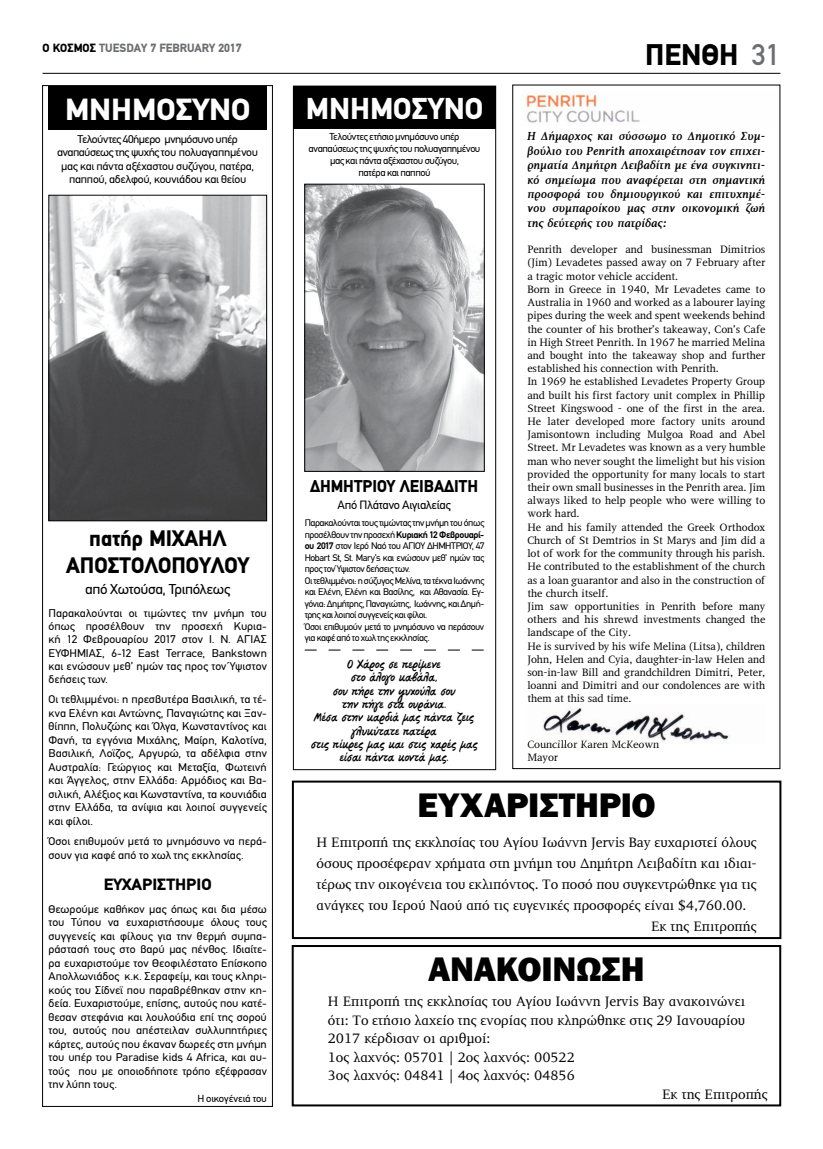
<style>
.page{position:relative;width:823px;height:1149px;background:#fff}
.page>*{position:absolute;margin:0;border:0;box-sizing:border-box;transform-origin:0 0}
.t1{font:800 35px "Franklin Gothic";letter-spacing:-.01em;color:#000}
.t2{font:900 30.7px "PF Din Text";color:#fff;scale:1.06 1}
.t3{font:900 30.3px "PF Din Text";color:#fff}
.t4{font:900 30px "PF Din Text";color:#000}
.t5{font:900 22.5px/26.6px "PF Din Text";color:#000;text-align:center}
.t6{font:900 17.2px "PF Din Text";color:#000}
.t7{font:900 16.4px "PF Din Text";color:#000;scale:1.06 1}
.t8{font:14.3px "PF Din Text";letter-spacing:-.025em;color:#000;scale:1.06 1}
.t9{font:14px "PF Diplomat";color:#000}
.t10{font:12.1px "PF Din Text";letter-spacing:-.02em;color:#000}
.t11{font:italic 700 12px/14.4px "PF Diplomat";color:#000;text-align:justify}
.t12{font:900 12px "PF Din Text";color:#6d6e71}
.t13{font:11.2px/13.5px "PF Din Text";letter-spacing:-.005em;color:#000;text-align:justify;scale:1.06 1}
.t14{font:11.2px/13.5px "PF Din Text";letter-spacing:-.025em;color:#000;text-align:center;scale:1.06 1}
.t15{font:11.1px/13.3px "PF Free Script";color:#000;text-align:center;scale:.87 1}
.t16{font:11px/13.2px "PF Diplomat";color:#000}
.t17{font:10.2px "PF Din Text";letter-spacing:-.015em;color:#000;scale:1.06 1}
.t18{font:10.1px/12.1px "PF Din Text";letter-spacing:-.04em;color:#000;text-align:center}
.t19{font:9.6px/11.5px "PF Din Text";letter-spacing:-.04em;color:#000}
.s1{color:#000}
.s2{font-weight:500;color:#6d6e71}
.s3{font-weight:700}
</style>
<div class="page">
<hr style="left:43px;top:73px;width:737px;height:1px;background:#000">
<img style="left:306px;top:186px;width:176px;height:283px">
<div style="left:304px;top:184px;width:180px;height:287px;border:1px solid #000"></div>
<div style="left:293px;top:86px;width:202px;height:43px;background:#000"></div>
<svg style="left:304px;top:649px;width:179px;height:1px"></svg>
<div style="left:293px;top:86px;width:203px;height:684px;border:1px solid #000"></div>
<img style="left:51px;top:197px;width:214px;height:322px">
<div style="left:49px;top:195px;width:218px;height:326px;border:1px solid #000"></div>
<div style="left:49px;top:87px;width:218px;height:43px;background:#000"></div>
<div style="left:42px;top:85px;width:231px;height:1021px;border:1px solid #000"></div>
<img style="left:525px;top:91px;width:115px;height:32px">
<img style="left:542px;top:708px;width:187px;height:35px">
<img style="left:528px;top:739px;width:130px;height:4px">
<div style="left:292px;top:780px;width:489px;height:158px;border:2px solid #000"></div>
<div style="left:291px;top:944px;width:489px;height:162px;border:2px solid #000"></div>
<p class="t12" style="left:43px;top:40px;width:200px"><span class="s1">Ο ΚΟΣΜΟΣ</span> TUESDAY 7 FEBRUARY 2017</p>
<h3 class="t4" style="left:644px;top:37px;width:137px">ΠΕΝΘΗ <span class="s2">31</span></h3>
<h2 class="t2" style="left:65px;top:91px;width:176px">ΜΝΗΜΟΣΥΝΟ</h2>
<p class="t14" style="left:57px;top:132px;width:191px">Τελούντες 40ήµερο µνηµόσυνο υπέρ αναπαύσεως της ψυχής του πολυαγαπηµένου µας και πάντα αξέχαστου συζύγου, πατέρα, παππού, αδελφού, κουνιάδου και θείου</p>
<h3 class="t5" style="left:66px;top:524px;width:184px">πατήρ ΜΙΧΑΗΛ<br>ΑΠΟΣΤΟΛΟΠΟΥΛΟΥ</h3>
<h3 class="t8" style="left:85px;top:580px;width:138px">από Χωτούσα, Tριπόλεως</h3>
<p class="t13" style="left:48px;top:606px;width:207px">Παρακαλούνται οι τιµώντες την µνήµη τoυ όπως προσέλθουν την προσεχή Κυρια&shy;κή 12 Φεβρουαρίου 2017 στον Ι. Ν. ΑΓΙΑΣ ΕΥΦΗΜΙΑΣ, 6-12 East Terrace, Bankstown και ενώσουν µεθ’ ηµών τας προς τον Ύψιστον δεήσεις των.</p>
<p class="t13" style="left:48px;top:692px;width:207px">Oι τεθλιµµένοι: η πρεσβυτέρα Βασιλική, τα τέ&shy;κνα Ελένη και Αντώνης, Παναγιώτης και Ξαν&shy;θίππη, Πολυζώης και Όλγα, Κωνσταντίνος και Φανή, τα εγγόνια Μιχάλης, Μαίρη, Καλοτίνα, Βασιλική, Λοϊζος, Αργυρώ, τα αδέλφια στην Αυστραλία: Γεώργιος και Μεταξία, Φωτεινή και Άγγελος, στην Ελλάδα: Αρµόδιος και Βα&shy;σιλική, Αλέξιος και Κωνσταντίνα, τα κουνιάδια στην Ελλάδα, τα ανίψια και λοιποί συγγενείς και φίλοι.</p>
<p class="t13" style="left:48px;top:834px;width:207px">Όσοι επιθυµούν µετά το µνηµόσυνο να περά&shy;σουν για καφέ από το χωλ της εκκλησίας.</p>
<h3 class="t7" style="left:104px;top:874px;width:103px">ΕΥΧΑΡΙΣΤΗΡΙΟ</h3>
<p class="t13" style="left:49px;top:902px;width:207px">Θεωρούµε καθήκον µας όπως και δια µέσω του Τύπου να ευχαριστήσουµε όλους τους συγγενείς και φίλους για την θερµή συµπα&shy;ράστασή τους στο βαρύ µας πένθος. Ιδιαίτε&shy;ρα ευχαριστούµε τον Θεοφιλέστατο Επίσκοπο Απολλωνιάδος κ.κ. Σεραφείµ, και τους κληρι&shy;κούς του Σίδνεϊ που παραβρέθηκαν στην κη&shy;δεία. Ευχαριστούµε, επίσης, αυτούς που κατέ&shy;θεσαν στεφάνια και λουλούδια επί της σορού του, αυτούς που απέστειλαν συλλυπητήριες κάρτες, αυτούς που έκαναν δωρεές στη µνήµη του υπέρ του Paradise kids 4 Africa, και αυ&shy;τούς που µε οποιοδήποτε τρόπο εξέφρασαν την λύπη τους.</p>
<p class="t17" style="left:197px;top:1092px;width:67px">Η οικογένειά του</p>
<h3 class="t3" style="left:305px;top:90px;width:179px">ΜΝΗΜΟΣΥΝΟ</h3>
<p class="t11" style="left:527px;top:129px;width:239px">H ∆ήµαρχος και σύσσωµο το ∆ηµοτικό Συµ&shy;βούλιο του Penrith αποχαιρέτησαν τον επιχει&shy;ρηµατία ∆ηµήτρη Λειβαδίτη µε ένα συγκινητι&shy;κό σηµείωµα που αναφέρεται στη σηµαντική προσφορά του δηµιουργικού και επιτυχηµέ&shy;νου συµπαροίκου µας στην οικονοµική ζωή της δεύτερής του πατρίδας:</p>
<p class="t16" style="left:527px;top:243px;width:239px">Penrith developer and businessman Dimitrios (Jim) Levadetes passed away on 7 February after a tragic motor vehicle accident.<br>Born in Greece in 1940, Mr Levadetes came to Australia in 1960 and worked as a labourer laying pipes during the week and spent weekends behind the counter of his brother’s takeaway, Con’s Cafe in High Street Penrith. In 1967 he married Melina and bought into the takeaway shop and further established his connection with Penrith.<br>In 1969 he established Levadetes Property Group and built his first factory unit complex in Phillip Street Kingswood - one of the first in the area.<br>He later developed more factory units around Jamisontown including Mulgoa Road and Abel Street. Mr Levadetes was known as a very humble man who never sought the limelight but his vision provided the opportunity for many locals to start their own small businesses in the Penrith area. Jim always liked to help people who were willing to work hard.<br>He and his family attended the Greek Orthodox Church of St Demtrios in St Marys and Jim did a lot of work for the community through his parish.<br>He contributed to the establishment of the church as a loan guarantor and also in the construction of the church itself.<br>Jim saw opportunities in Penrith before many others and his shrewd investments changed the landscape of the City.<br>He is survived by his wife Melina (Litsa), children John, Helen and Cyia, daughter-in-law Helen and son-in-law Bill and grandchildren Dimitri, Peter, loanni and Dimitri and our condolences are with them at this sad time.</p>
<p class="t16" style="left:527px;top:737px;width:133px">Councillor Karen McKeown<br>Mayor</p>
<h1 class="t1" style="left:417px;top:782px;width:240px">ΕΥΧΑΡΙΣΤΗΡΙΟ</h1>
<p class="t9" style="left:316px;top:834px;width:441px">H Επιτροπή της εκκλησίας του Αγίου Ιωάννη Jervis Bay ευχαριστεί όλους</p>
<p class="t9" style="left:316px;top:855px;width:441px">όσους προσέφεραν χρήµατα στη µνήµη του ∆ηµήτρη Λειβαδίτη και ιδιαι-</p>
<p class="t9" style="left:316px;top:877px;width:441px">τέρως την οικογένεια του εκλιπόντος. Το ποσό που συγκεντρώθηκε για τις</p>
<p class="t9" style="left:316px;top:898px;width:431px">ανάγκες του Ιερού Ναού από τις ευγενικές προσφορές είναι $4,760.00.</p>
<p class="t9" style="left:650px;top:919px;width:107px">Εκ της Επιτροπής</p>
<h1 class="t1" style="left:428px;top:946px;width:218px">ΑΝΑΚΟΙΝΩΣΗ</h1>
<p class="t9" style="left:327px;top:994px;width:418px">H Eπιτροπή της εκκλησίας του Αγίου Ιωάννη Jervis Bay ανακοινώνει</p>
<p class="t9" style="left:327px;top:1012px;width:418px">ότι: Το ετήσιο λαχείο της ενορίας που κληρώθηκε στις 29 Ιανουαρίου</p>
<p class="t9" style="left:327px;top:1030px;width:164px">2017 κέρδισαν οι αριθµοί:</p>
<p class="t9" style="left:327px;top:1049px;width:248px">1ος λαχνός: 05701 | 2ος λαχνός: 00522</p>
<p class="t9" style="left:327px;top:1067px;width:248px">3ος λαχνός: 04841 | 4ος λαχνός: 04856</p>
<p class="t9" style="left:661px;top:1086px;width:107px">Εκ της Επιτροπής</p>
<p class="t18" style="left:308px;top:130px;width:173px">Τελούντες ετήσιο µνηµόσυνο υπέρ αναπαύσεως της ψυχής του πολυαγαπηµένου µας και πάντα αξέχαστου συζύγου,<br>πατέρα και παππού</p>
<h3 class="t6" style="left:310px;top:476px;width:169px">∆ΗΜΗΤΡΙΟΥ ΛΕΙΒΑ∆ΙΤΗ</h3>
<p class="t10" style="left:337px;top:497px;width:115px">Από Πλάτανο Αιγιαλείας</p>
<p class="t19" style="left:304px;top:517px;width:181px">Παρακαλούνται τους τιµώντας την µνήµη του όπως προσέλθουν την προσεχή <span class="s3">Κυριακή 12 Φεβρουαρί&shy;ου 2017</span> στον Ιερό Ναό του ΑΓΙΟΥ ∆ΗΜΗΤΡΙΟΥ, 47<br>Hobart St, St. Mary’s και ενώσουν µεθ’ ηµών τας προς τον Ύψιστον δεήσεις των.<br>Οι τεθλιµµένοι: η σύζυγος Μελίνα, τα τέκνα Ιωάννης και Ελένη, Ελένη και Βασίλης, και Αθανασία. Εγ&shy;γόνια: ∆ηµήτρης, Παναγιώτης, Ιωάννης, και ∆ηµή&shy;τρης και λοιποί συγγενείς και φίλοι.<br>Όσοι επιθυµούν µετά το µνηµόσυνο να περάσουν για καφέ από το χωλ της εκκλησίας.</p>
<p class="t15" style="left:311px;top:657px;width:193px">O Xάρος σε περίµενε<br>στο άλογο καβάλα,<br>σου πήρε την ψυχούλα σου<br>την πήγε στα ουράνια.<br>Μέσα στην καρδιά µας πάντα ζεις γλυκύτατε πατέρα<br>στις πίκρες µας και στις χαρές µας είσαι πάντα κοντά µας.</p>
</div>
